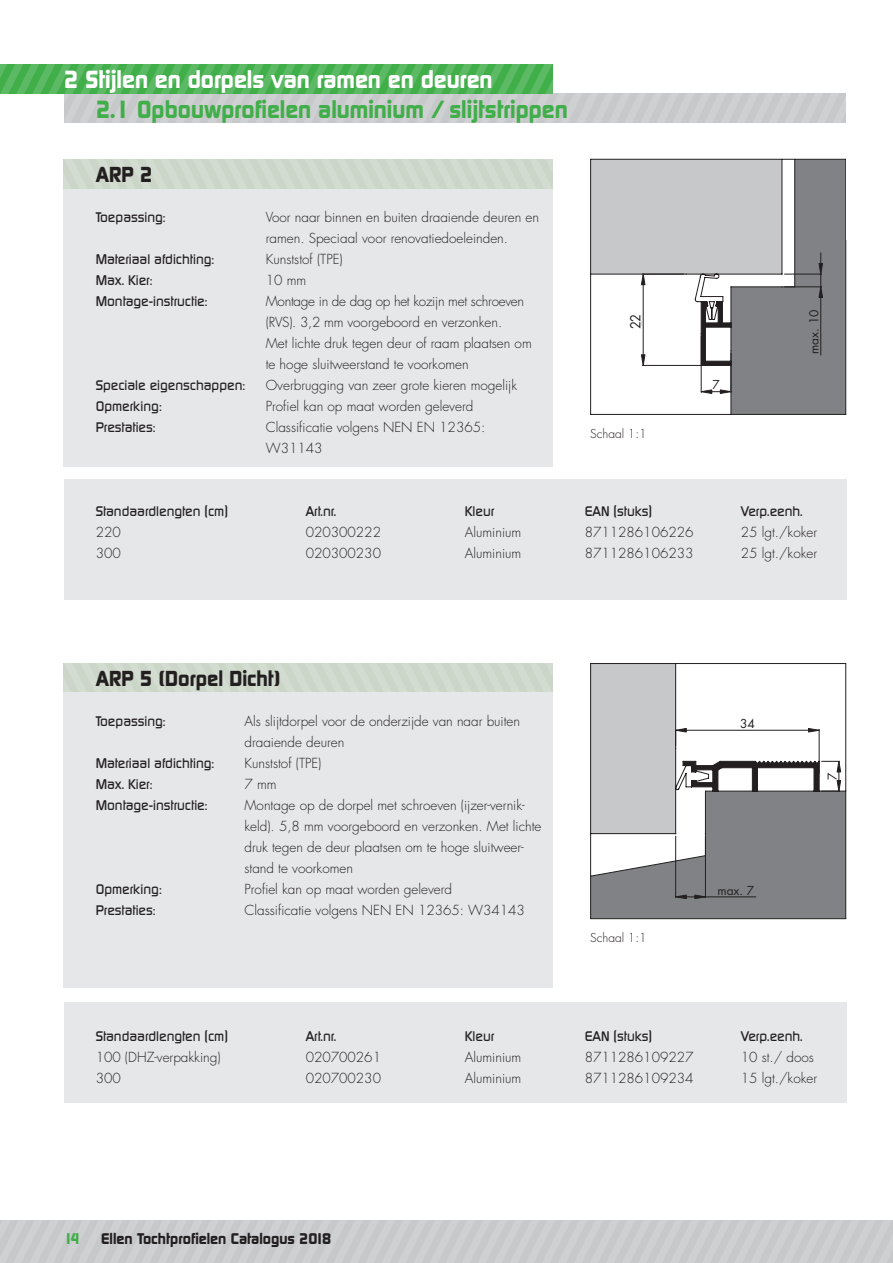
<style>
.page{position:relative;width:893px;height:1263px;background:#fff}
.page>*{position:absolute;margin:0;border:0;box-sizing:border-box;transform-origin:0 0}
.t1{font:700 24px "Digital";color:#40ae49}
.t2{font:700 24px "Digital";color:#fff}
.t3{font:700 21px "Digital";color:#231f20}
.t4{font:700 15px "Digital";color:#231f20}
.t5{font:700 15px "Digital";color:#40ae49}
.t6{font:300 13.5px/21px "Futura Std";color:#231f20}
.t7{font:500 13.5px "Digital";color:#231f20}
.t8{font:13.5px "Futura Std";color:#231f20;scale:.95 1}
.t9{font:300 12px "Futura Std";color:#231f20}
.t10{font:12px "Futura Std";color:#231f20}
</style>
<div class="page">
<div style="left:0;top:1220px;width:893px;height:43px;background:#c7c8ca"></div>
<div style="left:64px;top:189px;width:489px;height:277px;background:#e6e7e9"></div>
<div style="left:64px;top:479px;width:782px;height:121px;background:#e6e7e9"></div>
<svg style="left:590px;top:159px;width:256px;height:256px"></svg>
<div style="left:629px;top:297px;width:12px;height:49px;background:#fff"></div>
<div style="left:64px;top:693px;width:489px;height:295px;background:#e6e7e9"></div>
<div style="left:64px;top:1002px;width:782px;height:101px;background:#e6e7e9"></div>
<svg style="left:590px;top:663px;width:256px;height:256px"></svg>
<img style="left:0;top:64px;width:553px;height:30px">
<h1 class="t2" style="left:64px;top:65px;width:430px">2 Stijlen en dorpels van ramen en deuren</h1>
<h1 class="t1" style="left:96px;top:95px;width:474px">2.1 Opbouwprofielen aluminium / slijtstrippen</h1>
<h2 class="t3" style="left:96px;top:162px;width:59px">ARP 2</h2>
<p class="t7" style="left:96px;top:209px;width:71px">Toepassing:</p>
<p class="t6" style="left:266px;top:207px;width:275px">Voor naar binnen en buiten draaiende deuren en ramen. Speciaal voor renovatiedoeleinden.</p>
<p class="t7" style="left:96px;top:251px;width:120px">Materiaal afdichting:</p>
<p class="t6" style="left:266px;top:249px;width:79px">Kunststof (TPE)</p>
<p class="t7" style="left:96px;top:272px;width:58px">Max. Kier:</p>
<p class="t6" style="left:266px;top:270px;width:42px">10 mm</p>
<p class="t7" style="left:96px;top:293px;width:113px">Montage-instructie:</p>
<p class="t6" style="left:266px;top:291px;width:267px">Montage in de dag op het kozijn met schroeven (RVS). 3,2 mm voorgeboord en verzonken.<br>Met lichte druk tegen deur of raam plaatsen om te hoge sluitweerstand te voorkomen</p>
<p class="t7" style="left:96px;top:377px;width:151px">Speciale eigenschappen:</p>
<p class="t6" style="left:266px;top:375px;width:253px">Overbrugging van zeer grote kieren mogelijk</p>
<p class="t7" style="left:96px;top:398px;width:68px">Opmerking:</p>
<p class="t6" style="left:266px;top:396px;width:209px">Profiel kan op maat worden geleverd</p>
<p class="t7" style="left:96px;top:419px;width:61px">Prestaties:</p>
<p class="t6" style="left:266px;top:417px;width:221px">Classificatie volgens NEN EN 12365:<br>W31143</p>
<p class="t8" style="left:627px;top:329px;width:18px;rotate:-90deg">22</p>
<p class="t10" style="left:629px;top:327px;width:16px;rotate:-90deg">21</p>
<p class="t9" style="left:590px;top:426px;width:58px">Schaal 1:1</p>
<p class="t10" style="left:712px;top:377px;width:9px">7</p>
<p class="t10" style="left:806px;top:354px;width:46px;rotate:-90deg">max. 10</p>
<p class="t7" style="left:96px;top:503px;width:134px">Standaardlengten (cm)</p>
<p class="t7" style="left:306px;top:503px;width:32px">Art.nr.</p>
<p class="t7" style="left:465px;top:503px;width:31px">Kleur</p>
<p class="t7" style="left:585px;top:503px;width:69px">EAN (stuks)</p>
<p class="t7" style="left:741px;top:503px;width:63px">Verp.eenh.</p>
<p class="t6" style="left:96px;top:522px;width:27px">220</p>
<p class="t6" style="left:306px;top:522px;width:77px">020300222</p>
<p class="t6" style="left:465px;top:522px;width:58px">Aluminium</p>
<p class="t6" style="left:585px;top:522px;width:110px">8711286106226</p>
<p class="t6" style="left:741px;top:522px;width:78px">25 lgt./koker</p>
<p class="t6" style="left:96px;top:543px;width:27px">300</p>
<p class="t6" style="left:306px;top:543px;width:77px">020300230</p>
<p class="t6" style="left:465px;top:543px;width:58px">Aluminium</p>
<p class="t6" style="left:585px;top:543px;width:110px">8711286106233</p>
<p class="t6" style="left:741px;top:543px;width:78px">25 lgt./koker</p>
<h2 class="t3" style="left:96px;top:666px;width:186px">ARP 5 (Dorpel Dicht)</h2>
<p class="t7" style="left:96px;top:713px;width:71px">Toepassing:</p>
<p class="t6" style="left:244px;top:711px;width:277px">Als slijtdorpel voor de onderzijde van naar buiten draaiende deuren</p>
<p class="t7" style="left:96px;top:755px;width:120px">Materiaal afdichting:</p>
<p class="t6" style="left:244px;top:753px;width:79px">Kunststof (TPE)</p>
<p class="t7" style="left:96px;top:776px;width:58px">Max. Kier:</p>
<p class="t6" style="left:244px;top:774px;width:34px">7 mm</p>
<p class="t7" style="left:96px;top:797px;width:113px">Montage-instructie:</p>
<p class="t6" style="left:244px;top:795px;width:298px">Montage op de dorpel met schroeven (ijzer-vernik&shy;keld). 5,8 mm voorgeboord en verzonken. Met lichte druk tegen de deur plaatsen om te hoge sluitweer&shy;stand te voorkomen</p>
<p class="t7" style="left:96px;top:881px;width:68px">Opmerking:</p>
<p class="t6" style="left:244px;top:879px;width:209px">Profiel kan op maat worden geleverd</p>
<p class="t7" style="left:96px;top:902px;width:61px">Prestaties:</p>
<p class="t6" style="left:244px;top:900px;width:282px">Classificatie volgens NEN EN 12365: W34143</p>
<p class="t9" style="left:590px;top:930px;width:58px">Schaal 1:1</p>
<p class="t10" style="left:740px;top:716px;width:16px">34</p>
<p class="t10" style="left:717px;top:882px;width:38px">max. 7</p>
<p class="t10" style="left:825px;top:780px;width:9px;rotate:-90deg">7</p>
<p class="t7" style="left:96px;top:1028px;width:134px">Standaardlengten (cm)</p>
<p class="t7" style="left:306px;top:1028px;width:32px">Art.nr.</p>
<p class="t7" style="left:465px;top:1028px;width:31px">Kleur</p>
<p class="t7" style="left:585px;top:1028px;width:69px">EAN (stuks)</p>
<p class="t7" style="left:741px;top:1028px;width:63px">Verp.eenh.</p>
<p class="t6" style="left:96px;top:1047px;width:127px">100 (DHZ-verpakking)</p>
<p class="t6" style="left:306px;top:1047px;width:77px">020700261</p>
<p class="t6" style="left:465px;top:1047px;width:58px">Aluminium</p>
<p class="t6" style="left:585px;top:1047px;width:110px">8711286109227</p>
<p class="t6" style="left:741px;top:1047px;width:75px">10 st./ doos</p>
<p class="t6" style="left:96px;top:1068px;width:27px">300</p>
<p class="t6" style="left:306px;top:1068px;width:77px">020700230</p>
<p class="t6" style="left:465px;top:1068px;width:58px">Aluminium</p>
<p class="t6" style="left:585px;top:1068px;width:110px">8711286109234</p>
<p class="t6" style="left:741px;top:1068px;width:78px">15 lgt./koker</p>
<p class="t5" style="left:64px;top:1229px;width:17px">14</p>
<p class="t4" style="left:101px;top:1229px;width:231px">Ellen Tochtprofielen Catalogus 2018</p>
</div>
